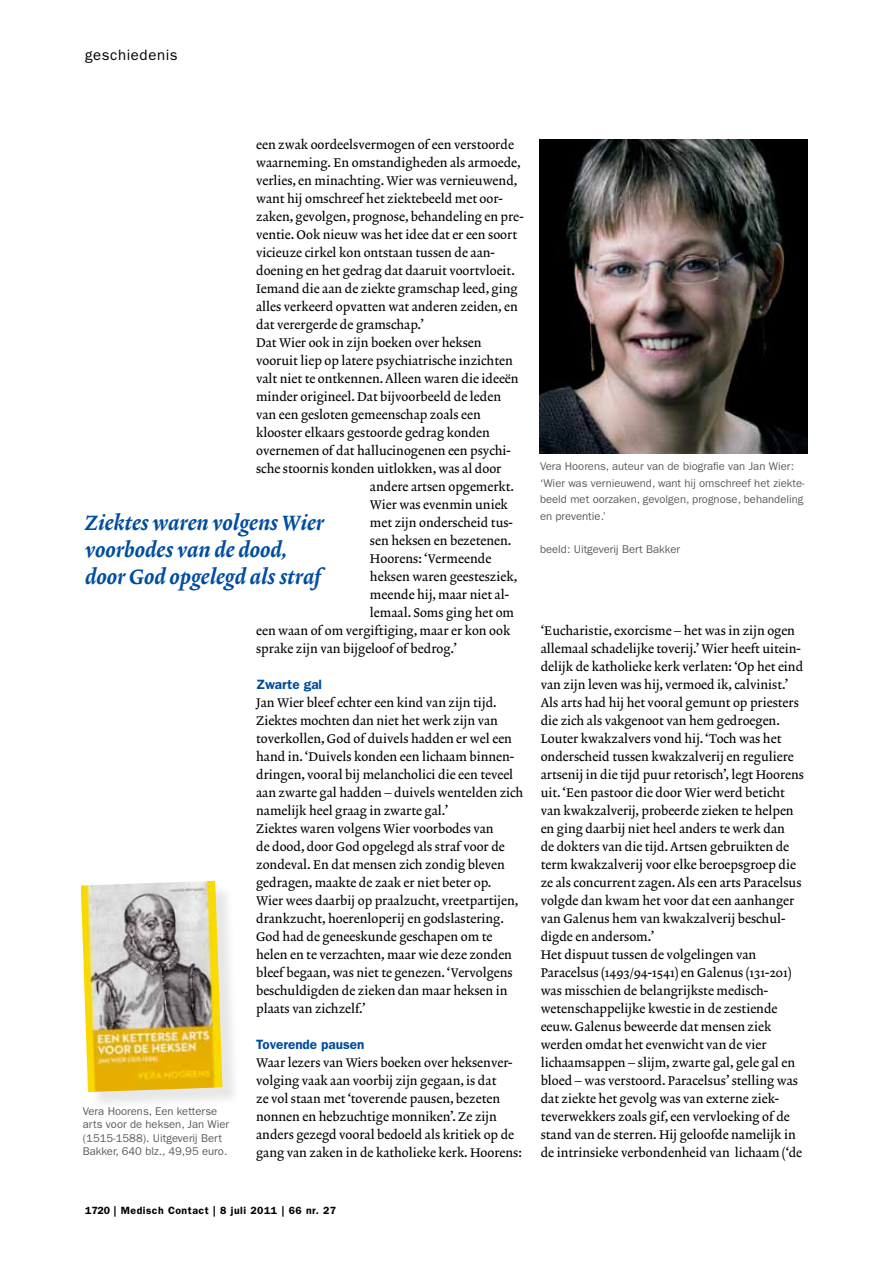
<style>
.page{position:relative;width:893px;height:1263px;background:#fff}
.page>*{position:absolute;margin:0;border:0;box-sizing:border-box;transform-origin:0 0}
.t1{font:21px/27px "Lexicon No 2 Italic D";color:#004d9f}
.t2{font:15px "ITC Franklin Gothic Std";letter-spacing:.04em;color:#000}
.t3{font:600 13.5px "ITC Franklin Gothic Std";color:#004d9f}
.t4{font:12.75px/18px "Lexicon No 2 Roman A";color:#000}
.t5{font:11.25px/16.5px "ITC Franklin Gothic Std";color:#5c5b60}
.t6{font:600 10.5px "ITC Franklin Gothic Std";letter-spacing:.05em;color:#000}
</style>
<div class="page">
<div style="left:83px;top:883px;width:157px;height:227px;background:#000;opacity:.1"></div>
<img style="left:81px;top:881px;width:141px;height:211px">
<img style="left:539px;top:139px;width:269px;height:314px">
<p class="t2" style="left:85px;top:46px;width:94px">geschiedenis</p>
<p class="t4" style="left:256px;top:136px;width:259px">een zwak oordeelsvermogen of een verstoorde</p>
<p class="t4" style="left:256px;top:154px;width:266px">waarneming. En omstandigheden als armoede,</p>
<p class="t4" style="left:256px;top:172px;width:263px">verlies, en minachting. Wier was vernieuwend,</p>
<p class="t4" style="left:256px;top:190px;width:247px">want hij omschreef het ziektebeeld met oor-</p>
<p class="t4" style="left:256px;top:208px;width:269px">zaken, gevolgen, prognose, behandeling en pre-</p>
<p class="t4" style="left:256px;top:226px;width:262px">ventie. Ook nieuw was het idee dat er een soort</p>
<p class="t4" style="left:256px;top:244px;width:240px">vicieuze cirkel kon ontstaan tussen de aan-</p>
<p class="t4" style="left:256px;top:262px;width:260px">doening en het gedrag dat daaruit voortvloeit.</p>
<p class="t4" style="left:256px;top:280px;width:263px">Iemand die aan de ziekte gramschap leed, ging</p>
<p class="t4" style="left:256px;top:298px;width:263px">alles verkeerd opvatten wat anderen zeiden, en</p>
<p class="t4" style="left:256px;top:316px;width:169px">dat verergerde de gramschap.’</p>
<p class="t4" style="left:256px;top:334px;width:227px">Dat Wier ook in zijn boeken over heksen</p>
<p class="t4" style="left:256px;top:352px;width:258px">vooruit liep op latere psychiatrische inzichten</p>
<p class="t4" style="left:256px;top:370px;width:264px">valt niet te ontkennen. Alleen waren die ideeën</p>
<p class="t4" style="left:256px;top:388px;width:246px">minder origineel. Dat bijvoorbeeld de leden</p>
<p class="t4" style="left:256px;top:406px;width:226px">van een gesloten gemeenschap zoals een</p>
<p class="t4" style="left:256px;top:424px;width:235px">klooster elkaars gestoorde gedrag konden</p>
<p class="t4" style="left:256px;top:442px;width:256px">overnemen of dat hallucinogenen een psychi-</p>
<p class="t4" style="left:256px;top:460px;width:247px">sche stoornis konden uitlokken, was al door</p>
<p class="t4" style="left:370px;top:478px;width:146px">andere artsen opgemerkt.</p>
<p class="t4" style="left:370px;top:496px;width:139px">Wier was evenmin uniek</p>
<p class="t4" style="left:370px;top:514px;width:144px">met zijn onderscheid tus-</p>
<p class="t4" style="left:370px;top:532px;width:143px">sen heksen en bezetenen.</p>
<p class="t4" style="left:370px;top:550px;width:123px">Hoorens: ‘Vermeende</p>
<p class="t4" style="left:370px;top:568px;width:149px">heksen waren geestesziek,</p>
<p class="t4" style="left:370px;top:586px;width:141px">meende hij, maar niet al-</p>
<p class="t4" style="left:370px;top:604px;width:146px">lemaal. Soms ging het om</p>
<p class="t4" style="left:256px;top:622px;width:256px">een waan of om vergiftiging, maar er kon ook</p>
<p class="t4" style="left:256px;top:640px;width:202px">sprake zijn van bijgeloof of bedrog.’</p>
<p class="t3" style="left:256px;top:676px;width:68px">Zwarte gal</p>
<p class="t4" style="left:256px;top:694px;width:269px">Jan Wier bleef echter een kind van zijn tijd.<br>Ziektes mochten dan niet het werk zijn van toverkollen, God of duivels hadden er wel een hand in. ‘Duivels konden een lichaam binnen&shy;dringen, vooral bij melancholici die een teveel aan zwarte gal hadden – duivels wentelden zich namelijk heel graag in zwarte gal.’<br>Ziektes waren volgens Wier voorbodes van<br>de dood, door God opgelegd als straf voor de zondeval. En dat mensen zich zondig bleven gedragen, maakte de zaak er niet beter op.<br>Wier wees daarbij op praalzucht, vreetpartijen, drankzucht, hoerenloperij en godslastering.<br>God had de geneeskunde geschapen om te helen en te verzachten, maar wie deze zonden bleef begaan, was niet te genezen. ‘Vervolgens beschuldigden de zieken dan maar heksen in plaats van zichzelf.’</p>
<p class="t3" style="left:256px;top:1036px;width:110px">Toverende pausen</p>
<p class="t4" style="left:256px;top:1054px;width:267px">Waar lezers van Wiers boeken over heksenver&shy;volging vaak aan voorbij zijn gegaan, is dat<br>ze vol staan met ‘toverende pausen, bezeten nonnen en hebzuchtige monniken’. Ze zijn anders gezegd vooral bedoeld als kritiek op de gang van zaken in de katholieke kerk. Hoorens:</p>
<h1 class="t1" style="left:85px;top:510px;width:240px">Ziektes waren volgens Wier voorbodes van de dood, door God opgelegd als straf</h1>
<p class="t5" style="left:83px;top:1104px;width:148px;line-height:13.5px">Vera Hoorens, Een ketterse arts voor de heksen, Jan Wier (1515-1588). Uitgeverij Bert<br>Bakker, 640 blz., 49,95 euro.</p>
<p class="t5" style="left:540px;top:458px;width:266px">Vera Hoorens, auteur van de biografie van Jan Wier: ‘Wier was vernieuwend, want hij omschreef het ziekte&shy;beeld met oorzaken, gevolgen, prognose, behandeling en preventie.’</p>
<p class="t5" style="left:540px;top:541px;width:141px">beeld: Uitgeverij Bert Bakker</p>
<p class="t4" style="left:541px;top:622px;width:265px">‘Eucharistie, exorcisme – het was in zijn ogen allemaal schadelijke toverij.’ Wier heeft uitein&shy;delijk de katholieke kerk verlaten: ‘Op het eind van zijn leven was hij, vermoed ik, calvinist.’ Als arts had hij het vooral gemunt op priesters die zich als vakgenoot van hem gedroegen.<br>Louter kwakzalvers vond hij. ‘Toch was het onderscheid tussen kwakzalverij en reguliere artsenij in die tijd puur retorisch’, legt Hoorens uit. ‘Een pastoor die door Wier werd beticht van kwakzalverij, probeerde zieken te helpen en ging daarbij niet heel anders te werk dan<br>de dokters van die tijd. Artsen gebruikten de term kwakzalverij voor elke beroepsgroep die ze als concurrent zagen. Als een arts Paracelsus volgde dan kwam het voor dat een aanhanger van Galenus hem van kwakzalverij beschul&shy;digde en andersom.’<br>Het dispuut tussen de volgelingen van Paracelsus (1493/94-1541) en Galenus (131-201) was misschien de belangrijkste medisch&shy;wetenschappelijke kwestie in de zestiende eeuw. Galenus beweerde dat mensen ziek werden omdat het evenwicht van de vier lichaamsappen – slijm, zwarte gal, gele gal en bloed – was verstoord. Paracelsus’ stelling was dat ziekte het gevolg was van externe ziek&shy;teverwekkers zoals gif, een vervloeking of de stand van de sterren. Hij geloofde namelijk in de intrinsieke verbondenheid van lichaam (‘de</p>
<p class="t6" style="left:85px;top:1204px;width:253px">1720 | Medisch Contact | 8 juli 2011 | 66 nr. 27</p>
</div>
